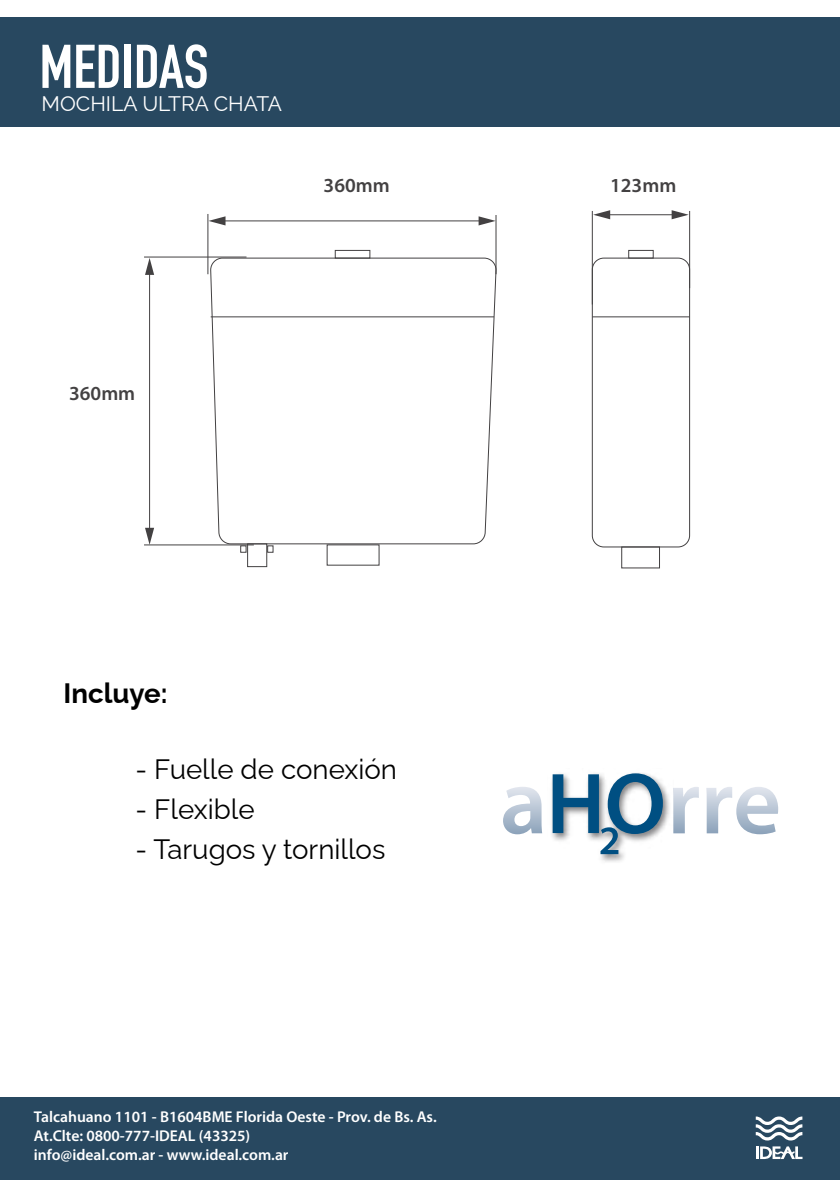
<style>
.page{position:relative;width:840px;height:1191px;background:#fff}
.page>*{position:absolute;margin:0;border:0;box-sizing:border-box;transform-origin:0 0}
.t1{font:60.6px "DIN Engschrift Std";color:#fff}
.t2{font:28px "Raleway";color:#000}
.t3{font:700 28px "Raleway";color:#000}
.t4{font:26.8px "Myriad Pro";color:#434142}
.t5{font:21px "Raleway";color:#fff}
.t6{font:600 20px "Myriad Pro";color:#434142}
.t7{font:600 15.6px/18.8px "Myriad Pro";color:#fff}
</style>
<div class="page">
<div style="left:0;top:1096px;width:839px;height:83px;background:#284860"></div>
<svg style="left:756px;top:1146px;width:46px;height:13px"></svg>
<svg style="left:755px;top:1116px;width:47px;height:24px"></svg>
<div style="left:0;top:17px;width:839px;height:110px;background:#284860"></div>
<div style="left:591px;top:258px;width:98px;height:289px;border:1px solid #434142;border-radius:12px"></div>
<div style="left:628px;top:250px;width:25px;height:9px;border:1px solid #434142"></div>
<div style="left:621px;top:546px;width:38px;height:22px;border:1px solid #434142"></div>
<hr style="left:592px;top:316px;width:97px;height:1px;background:#434142">
<hr style="left:591px;top:211px;width:1px;height:93px;background:#434142">
<hr style="left:689px;top:211px;width:1px;height:77px;background:#434142">
<div style="left:334px;top:250px;width:36px;height:9px;border:1px solid #434142"></div>
<svg style="left:210px;top:257px;width:286px;height:288px"></svg>
<div style="left:247px;top:543px;width:20px;height:24px;border:1px solid #434142"></div>
<div style="left:240px;top:545px;width:6px;height:8px;border:1px solid #434142"></div>
<div style="left:267px;top:545px;width:6px;height:8px;border:1px solid #434142"></div>
<hr style="left:144px;top:257px;width:102px;height:1px;background:#434142">
<hr style="left:144px;top:544px;width:110px;height:1px;background:#434142">
<hr style="left:149px;top:272px;width:1px;height:259px;background:#434142">
<svg style="left:145px;top:258px;width:9px;height:17px"></svg>
<svg style="left:145px;top:528px;width:9px;height:17px"></svg>
<hr style="left:495px;top:215px;width:1px;height:59px;background:#434142">
<hr style="left:207px;top:214px;width:1px;height:60px;background:#434142">
<hr style="left:222px;top:220px;width:259px;height:1px;background:#434142">
<svg style="left:478px;top:216px;width:17px;height:9px"></svg>
<svg style="left:208px;top:216px;width:17px;height:9px"></svg>
<hr style="left:606px;top:214px;width:68px;height:1px;background:#434142">
<svg style="left:671px;top:210px;width:17px;height:9px"></svg>
<svg style="left:592px;top:210px;width:18px;height:9px"></svg>
<svg style="left:503px;top:787px;width:39px;height:47px"></svg>
<svg style="left:673px;top:787px;width:25px;height:46px"></svg>
<svg style="left:706px;top:787px;width:71px;height:47px"></svg>
<img style="left:551px;top:782px;width:119px;height:80px">
<svg style="left:552px;top:773px;width:110px;height:81px"></svg>
<h1 class="t1" style="left:40px;top:31px;width:170px">MEDIDAS</h1>
<h3 class="t5" style="left:42px;top:87px;width:242px">MOCHILA ULTRA CHATA</h3>
<p class="t6" style="left:323px;top:173px;width:68px">360mm</p>
<h3 class="t4" style="left:306px;top:178px;width:93px">360 mm</h3>
<p class="t6" style="left:69px;top:380px;width:68px">360mm</p>
<h2 class="t3" style="left:63px;top:670px;width:105px">Incluye:</h2>
<h2 class="t2" style="left:135px;top:746px;width:263px">- Fuelle de conexión</h2>
<h2 class="t2" style="left:135px;top:786px;width:120px">- Flexible</h2>
<h2 class="t2" style="left:135px;top:826px;width:251px">- Tarugos y tornillos</h2>
<p class="t7" style="left:34px;top:1107px;width:404px">Talcahuano 1101 - B1604BME Florida Oeste - Prov. de Bs. As.<br>At.Clte: 0800-777-IDEAL (43325)<br>info@ideal.com.ar - www.ideal.com.ar</p>
<p class="t6" style="left:610px;top:173px;width:68px">123mm</p>
<h3 class="t4" style="left:594px;top:173px;width:93px">123 mm</h3>
</div>
